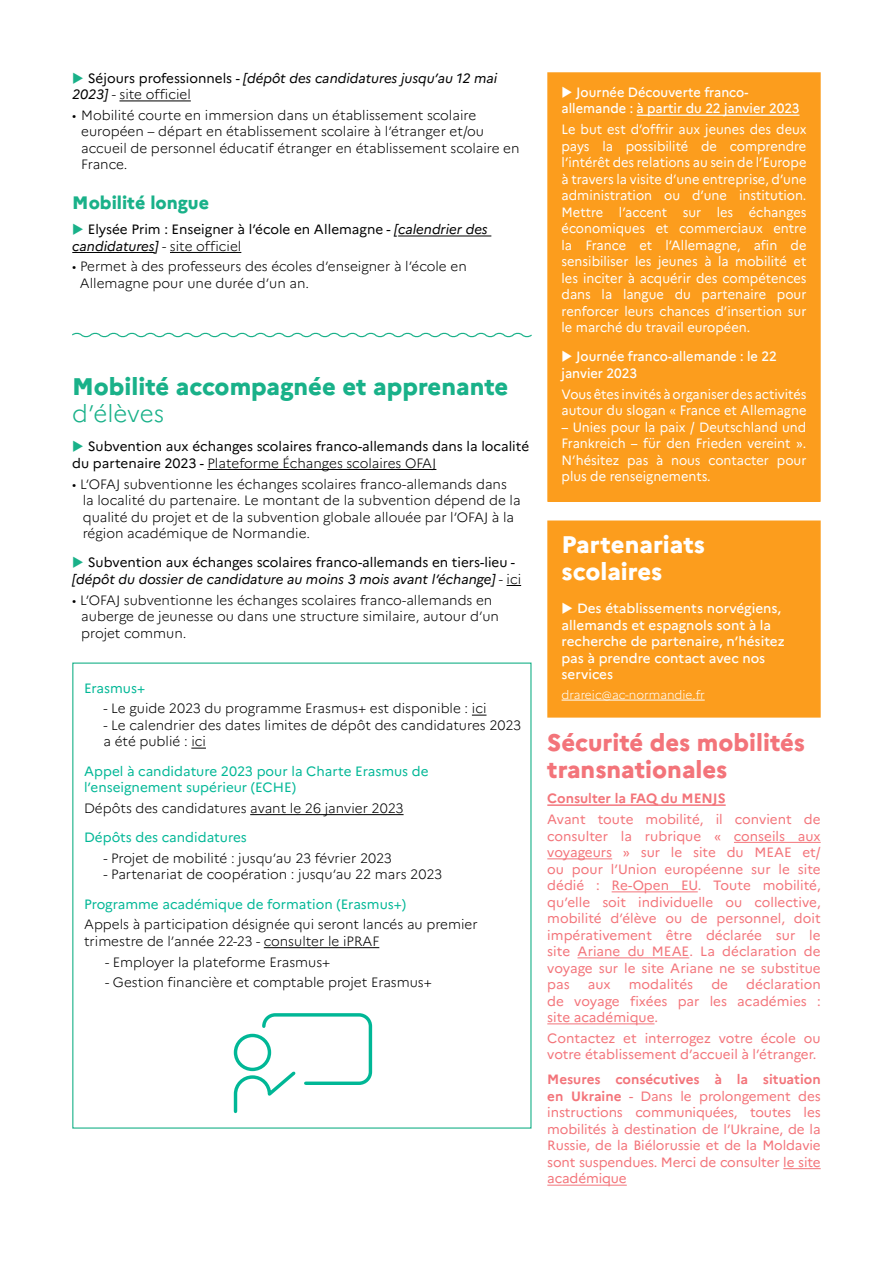
<style>
.page{position:relative;width:893px;height:1263px;background:#fff}
.page>*{position:absolute;margin:0;border:0;box-sizing:border-box;transform-origin:0 0}
.t1{font:800 24px/27px "Marianne";color:#f3747a}
.t2{font:800 24px "Marianne";color:#19b189}
.t3{font:800 24px/27px "Marianne";color:#fff}
.t4{font:300 24px "Marianne";color:#19b189}
.t5{font:800 18px "Marianne";color:#19b189}
.t6{font:300 13.5px/16.5px "Marianne";color:#000}
.t7{font:13.5px/16.5px "Marianne";color:#f3747a;text-align:justify}
.t8{font:13.5px/16.5px "Marianne";color:#fff;text-align:justify;scale:.95 1}
.t9{font:13.5px/16.5px "Marianne";color:#000}
.t10{font:13.5px/16.5px "Marianne";color:#00b796}
.t11{font:500 13.5px/16.5px "Marianne";color:#fff}
.t12{font:500 13.5px/16.5px "Marianne";color:#fff;scale:.95 1}
.t13{font:italic 13.5px/16.5px "Marianne";color:#000}
.t14{font:700 13.5px "Marianne";color:#f3747a}
.t15{font:300 12px "Marianne";color:#fff}
.s1{color:#19b189}
.s2{font-style:normal}
.s3{font-weight:300;font-style:normal}
.s4{font-style:italic}
.s5{font-weight:300}
.s6{font-weight:700}
</style>
<div class="page">
<svg style="left:72px;top:332px;width:460px;height:6px"></svg>
<div style="left:548px;top:521px;width:272px;height:196px;background:#fc9d1d"></div>
<hr style="left:562px;top:700px;width:143px;height:1px;background:#fff">
<div style="left:547px;top:520px;width:274px;height:198px;border:2px solid #fc9d1d"></div>
<hr style="left:207px;top:469px;width:229px;height:1px;background:#000">
<svg style="left:507px;top:585px;width:14px;height:1px"></svg>
<hr style="left:119px;top:101px;width:72px;height:1px;background:#000">
<hr style="left:398px;top:235px;width:93px;height:1px;background:#000">
<hr style="left:72px;top:252px;width:83px;height:1px;background:#000">
<hr style="left:170px;top:252px;width:71px;height:1px;background:#000">
<div style="left:548px;top:73px;width:272px;height:428px;background:#fc9d1d"></div>
<hr style="left:637px;top:115px;width:162px;height:1px;background:#fff">
<div style="left:547px;top:72px;width:274px;height:430px;border:2px solid #fc9d1d"></div>
<svg style="left:472px;top:715px;width:14px;height:1px"></svg>
<svg style="left:191px;top:748px;width:15px;height:1px"></svg>
<hr style="left:250px;top:814px;width:154px;height:1px;background:#000">
<hr style="left:264px;top:947px;width:115px;height:1px;background:#000">
<hr style="left:547px;top:804px;width:179px;height:2px;background:#f3747a">
<hr style="left:734px;top:842px;width:87px;height:1px;background:#f3747a">
<hr style="left:547px;top:858px;width:65px;height:1px;background:#f3747a">
<hr style="left:612px;top:891px;width:86px;height:1px;background:#f3747a">
<hr style="left:577px;top:957px;width:112px;height:1px;background:#f3747a">
<hr style="left:547px;top:1023px;width:107px;height:1px;background:#f3747a">
<hr style="left:783px;top:1168px;width:38px;height:1px;background:#f3747a">
<hr style="left:547px;top:1185px;width:80px;height:1px;background:#f3747a">
<svg style="left:233px;top:1013px;width:140px;height:101px"></svg>
<p class="t13" style="left:72px;top:70px;width:427px"><span class="s1">◆</span> <span class="s2">Séjours professionnels -</span> [dépôt des candidatures jusqu’au 12 mai<br>2023] <span class="s3">- site officiel</span></p>
<p class="t6" style="left:81px;top:107px;width:440px;text-indent:-9px">• Mobilité courte en immersion dans un établissement scolaire européen – départ en établissement scolaire à l’étranger et/ou accueil de personnel éducatif étranger en établissement scolaire en France.</p>
<h2 class="t5" style="left:72px;top:192px;width:138px">Mobilité longue</h2>
<p class="t9" style="left:72px;top:221px;width:417px"><span class="s1">◆</span> Elysée Prim : Enseigner à l’école en Allemagne - <span class="s4">[calendrier des candidatures]</span> <span class="s5">- site officiel</span></p>
<p class="t6" style="left:80px;top:258px;width:388px;text-indent:-8px">• Permet à des professeurs des écoles d’enseigner à l’école en<br>Allemagne pour une durée d’un an.</p>
<h1 class="t2" style="left:72px;top:372px;width:438px">Mobilité accompagnée et apprenante</h1>
<h1 class="t4" style="left:72px;top:399px;width:93px">d’élèves</h1>
<p class="t9" style="left:72px;top:438px;width:458px"><span class="s1">◆</span> Subvention aux échanges scolaires franco-allemands dans la localité du partenaire 2023 - <span class="s5">Plateforme Échanges scolaires OFAJ</span></p>
<p class="t6" style="left:83px;top:475px;width:439px;text-indent:-11px">• L’OFAJ subventionne les échanges scolaires franco-allemands dans la localité du partenaire. Le montant de la subvention dépend de la qualité du projet et de la subvention globale allouée par l’OFAJ à la région académique de Normandie.</p>
<p class="t9" style="left:72px;top:554px;width:450px"><span class="s1">◆</span> Subvention aux échanges scolaires franco-allemands en tiers-lieu - <span class="s4">[dépôt du dossier de candidature au moins 3 mois avant l’échange]</span> <span class="s5">- ici</span></p>
<p class="t6" style="left:81px;top:591px;width:419px;text-indent:-9px">• L’OFAJ subventionne les échanges scolaires franco-allemands en auberge de jeunesse ou dans une structure similaire, autour d’un projet commun.</p>
<p class="t10" style="left:84px;top:679px;width:63px">Erasmus+</p>
<p class="t6" style="left:103px;top:700px;width:384px">- Le guide 2023 du programme Erasmus+ est disponible : ici</p>
<p class="t6" style="left:103px;top:717px;width:419px">- Le calendrier des dates limites de dépôt des candidatures 2023 a été publié : ici</p>
<p class="t10" style="left:84px;top:762px;width:346px">Appel à candidature 2023 pour la Charte Erasmus de l’enseignement supérieur (ECHE)</p>
<p class="t6" style="left:84px;top:800px;width:321px">Dépôts des candidatures avant le 26 janvier 2023</p>
<p class="t10" style="left:84px;top:829px;width:164px">Dépôts des candidatures</p>
<p class="t6" style="left:103px;top:850px;width:290px">- Projet de mobilité : jusqu’au 23 février 2023</p>
<p class="t6" style="left:103px;top:866px;width:340px">- Partenariat de coopération : jusqu’au 22 mars 2023</p>
<p class="t10" style="left:84px;top:895px;width:324px">Programme académique de formation (Erasmus+)</p>
<p class="t6" style="left:84px;top:916px;width:395px">Appels à participation désignée qui seront lancés au premier trimestre de l’année 22-23 - consulter le iPRAF</p>
<p class="t6" style="left:105px;top:953px;width:227px">- Employer la plateforme Erasmus+</p>
<p class="t6" style="left:105px;top:974px;width:328px">- Gestion financière et comptable projet Erasmus+</p>
<p class="t12" style="left:562px;top:84px;width:252px">◆ Journée Découverte franco&shy;allemande : à partir du 22 janvier 2023</p>
<p class="t8" style="left:562px;top:121px;width:259px">Le but est d’offrir aux jeunes des deux pays la possibilité de comprendre l’intérêt des relations au sein de l’Europe à travers la visite d’une entreprise, d’une administration ou d’une institution.<br>Mettre l’accent sur les échanges économiques et commerciaux entre la France et l’Allemagne, afin de sensibiliser les jeunes à la mobilité et les inciter à acquérir des compétences dans la langue du partenaire pour renforcer leurs chances d’insertion sur le marché du travail européen.</p>
<p class="t12" style="left:562px;top:348px;width:228px">◆ Journée franco-allemande : le 22 janvier 2023</p>
<p class="t8" style="left:562px;top:386px;width:259px">Vous êtes invités à organiser des activités autour du slogan « France et Allemagne</p>
<p class="t8" style="left:562px;top:419px;width:259px">– Unies pour la paix / Deutschland und Frankreich – für den Frieden vereint ».<br>N’hésitez pas à nous contacter pour plus de renseignements.</p>
<h1 class="t3" style="left:562px;top:531px;width:145px">Partenariats scolaires</h1>
<p class="t11" style="left:562px;top:600px;width:225px">◆ Des établissements norvégiens, allemands et espagnols sont à la recherche de partenaire, n’hésitez pas à prendre contact avec nos services</p>
<p class="t15" style="left:562px;top:687px;width:145px">drareic@ac-normandie.fr</p>
<h1 class="t1" style="left:547px;top:729px;width:259px">Sécurité des mobilités transnationales</h1>
<p class="t14" style="left:547px;top:790px;width:180px">Consulter la FAQ du MENJS</p>
<p class="t7" style="left:547px;top:811px;width:275px">Avant toute mobilité, il convient de consulter la rubrique « conseils aux voyageurs » sur le site du MEAE et/ ou pour l’Union européenne sur le site dédié : Re-Open EU. Toute mobilité, qu’elle soit individuelle ou collective, mobilité d’élève ou de personnel, doit impérativement être déclarée sur le site Ariane du MEAE. La déclaration de voyage sur le site Ariane ne se substitue pas</p>
<p class="t7" style="left:547px;top:976px;width:275px;text-indent:199px">déclaration de voyage fixées par les académies : site académique.</p>
<p class="t7" style="left:547px;top:1030px;width:275px">Contactez et interrogez votre école ou votre établissement d’accueil à l’étranger.</p>
<p class="t7" style="left:547px;top:1071px;width:275px"><span class="s6">Mesures consécutives à la situation en Ukraine</span> - Dans le prolongement des instructions communiquées, toutes les mobilités à destination de l’Ukraine, de la Russie, de la Biélorussie et de la Moldavie sont suspendues. Merci de consulter le site académique</p>
<p class="t7" style="left:588px;top:976px;width:24px">aux</p>
<p class="t7" style="left:629px;top:976px;width:66px">modalités</p>
<p class="t7" style="left:711px;top:976px;width:18px">de</p>
</div>
